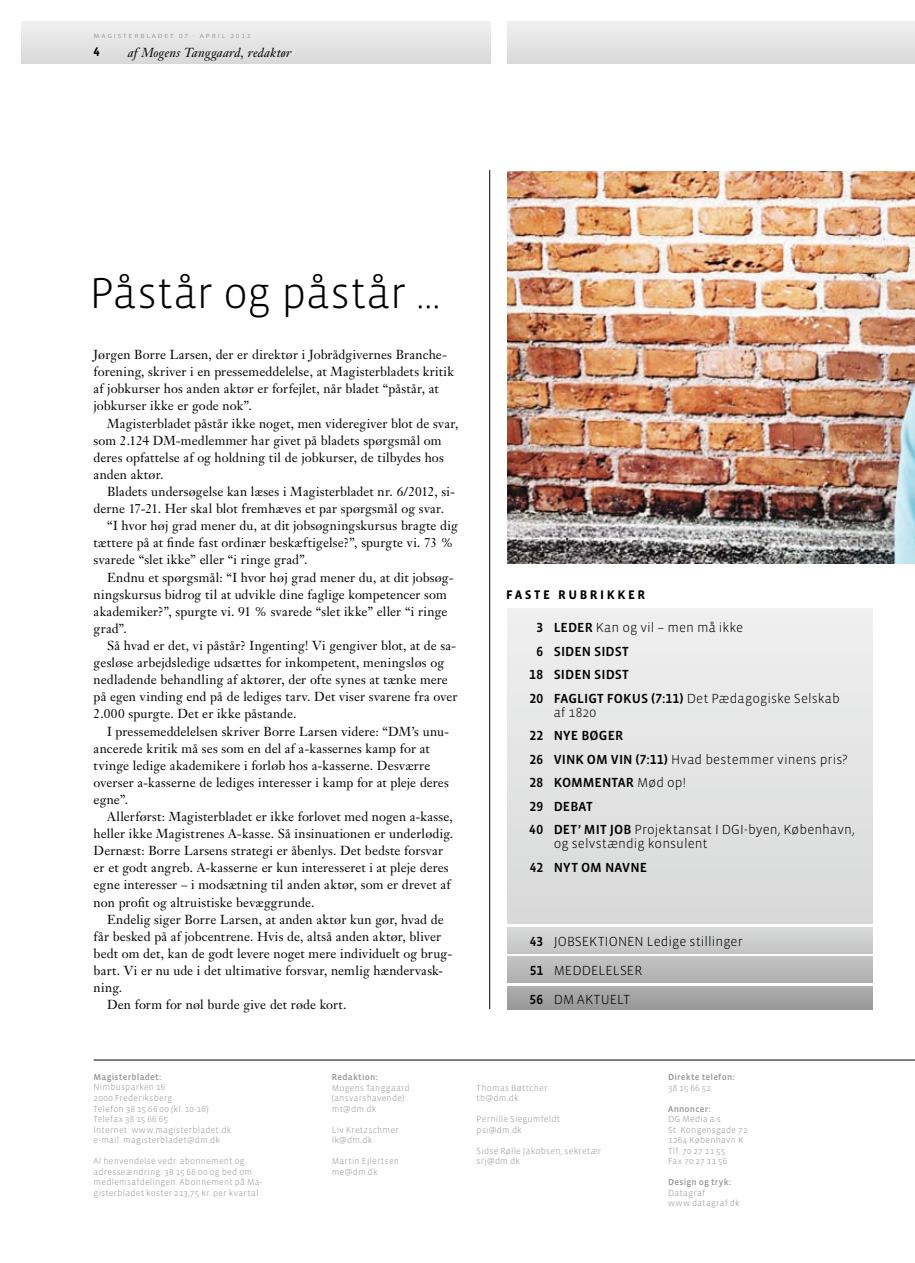
<style>
.page{position:relative;width:915px;height:1263px;background:#fff}
.page>*{position:absolute;margin:0;border:0;box-sizing:border-box;transform-origin:0 0}
.t1{font:300 44.25px "Vista Sans OT";letter-spacing:-.01em;color:#000}
.t2{font:300 13.5px/23.5px "Vista Sans OT";letter-spacing:.005em;color:#000}
.t3{font:500 13.5px "Vista Sans OT";letter-spacing:.005em;color:#000}
.t4{font:12.9px/17.1px "Janson Text";letter-spacing:.01em;color:#000}
.t5{font:italic 12.9px "Janson Text";letter-spacing:.015em;color:#000}
.t6{font:700 12.75px "Vista Sans OT";letter-spacing:.2em;color:#000}
.t7{font:300 9px/10.5px "Vista Sans OT";letter-spacing:.02em;color:#979898}
.t8{font:500 9px "Vista Sans OT";letter-spacing:.025em;color:#979898}
.t9{font:6px "Vista Sans OT";letter-spacing:.25em;color:#979898;scale:1.2 1}
.s1{font-weight:500}
</style>
<div class="page">
<img style="left:507px;top:171px;width:407px;height:393px">
<div style="left:507px;top:21px;width:407px;height:43px;background:#e4e4e4"></div>
<hr style="left:489px;top:170px;width:1px;height:839px;background:#000">
<div style="left:507px;top:927px;width:365px;height:26px;background:#d8d8d8"></div>
<div style="left:21px;top:21px;width:469px;height:43px;background:#e4e4e4"></div>
<hr style="left:94px;top:1060px;width:820px;height:1px;background:#000">
<div style="left:507px;top:608px;width:365px;height:315px;background:#e4e4e4"></div>
<div style="left:507px;top:986px;width:365px;height:23px;background:#a3a3a4"></div>
<div style="left:507px;top:957px;width:365px;height:25px;background:#b9b9ba"></div>
<div style="left:507px;top:928px;width:365px;height:25px;background:#cecece"></div>
<p class="t9" style="left:94px;top:33px;width:132px">MAGISTERBLADET 07 · APRIL 2012</p>
<p class="t6" style="left:94px;top:47px;width:8px">4</p>
<p class="t5" style="left:128px;top:47px;width:165px">af Mogens Tanggaard, redaktør</p>
<h1 class="t1" style="left:89px;top:271px;width:352px">Påstår og påstår …</h1>
<p class="t4" style="left:94px;top:347px;width:362px">Jørgen Borre Larsen, der er direktør i Jobrådgivernes Branche&shy;forening, skriver i en pressemeddelelse, at Magisterbladets kritik af jobkurser hos anden aktør er forfejlet, når bladet “påstår, at jobkurser ikke er gode nok”.</p>
<p class="t4" style="left:94px;top:416px;width:366px;text-indent:14px">Magisterbladet påstår ikke noget, men videregiver blot de svar, som 2.124 DM-medlemmer har givet på bladets spørgsmål om deres opfattelse af og holdning til de jobkurser, de tilbydes hos anden aktør.</p>
<p class="t4" style="left:107px;top:484px;width:349px">Bladets undersøgelse kan læses i Magisterbladet nr. 6/2012, si-</p>
<p class="t4" style="left:94px;top:501px;width:352px">derne 17-21. Her skal blot fremhæves et par spørgsmål og svar.</p>
<p class="t4" style="left:107px;top:518px;width:352px">“I hvor høj grad mener du, at dit jobsøgningskursus bragte dig</p>
<p class="t4" style="left:94px;top:535px;width:361px">tættere på at finde fast ordinær beskæftigelse?”, spurgte vi. 73 %</p>
<p class="t4" style="left:94px;top:553px;width:215px">svarede “slet ikke” eller “i ringe grad”.</p>
<p class="t4" style="left:107px;top:570px;width:348px">Endnu et spørgsmål: “I hvor høj grad mener du, at dit jobsøg-</p>
<p class="t4" style="left:94px;top:587px;width:354px">ningskursus bidrog til at udvikle dine faglige kompetencer som</p>
<p class="t4" style="left:94px;top:604px;width:355px">akademiker?”, spurgte vi. 91 % svarede “slet ikke” eller “i ringe</p>
<p class="t4" style="left:94px;top:621px;width:35px">grad”.</p>
<p class="t4" style="left:107px;top:638px;width:350px">Så hvad er det, vi påstår? Ingenting! Vi gengiver blot, at de sa-</p>
<p class="t4" style="left:94px;top:655px;width:352px">gesløse arbejdsledige udsættes for inkompetent, meningsløs og</p>
<p class="t4" style="left:94px;top:672px;width:355px">nedladende behandling af aktører, der ofte synes at tænke mere</p>
<p class="t4" style="left:94px;top:689px;width:365px">på egen vinding end på de lediges tarv. Det viser svarene fra over</p>
<p class="t4" style="left:94px;top:707px;width:204px">2.000 spurgte. Det er ikke påstande.</p>
<p class="t4" style="left:107px;top:724px;width:343px">I pressemeddelelsen skriver Borre Larsen videre: “DM’s unu-</p>
<p class="t4" style="left:94px;top:741px;width:337px">ancerede kritik må ses som en del af a-kassernes kamp for at</p>
<p class="t4" style="left:94px;top:758px;width:338px">tvinge ledige akademikere i forløb hos a-kasserne. Desværre</p>
<p class="t4" style="left:94px;top:775px;width:357px">overser a-kasserne de lediges interesser i kamp for at pleje deres</p>
<p class="t4" style="left:94px;top:792px;width:36px">egne”.</p>
<p class="t4" style="left:107px;top:809px;width:347px">Allerførst: Magisterbladet er ikke forlovet med nogen a-kasse,</p>
<p class="t4" style="left:94px;top:826px;width:361px">heller ikke Magistrenes A-kasse. Så insinuationen er underlødig.</p>
<p class="t4" style="left:94px;top:843px;width:351px">Dernæst: Borre Larsens strategi er åbenlys. Det bedste forsvar</p>
<p class="t4" style="left:94px;top:860px;width:356px">er et godt angreb. A-kasserne er kun interesseret i at pleje deres</p>
<p class="t4" style="left:94px;top:878px;width:358px">egne interesser – i modsætning til anden aktør, som er drevet af</p>
<p class="t4" style="left:94px;top:895px;width:222px">non profit og altruistiske bevæggrunde.</p>
<p class="t4" style="left:107px;top:912px;width:338px">Endelig siger Borre Larsen, at anden aktør kun gør, hvad de</p>
<p class="t4" style="left:94px;top:929px;width:349px">får besked på af jobcentrene. Hvis de, altså anden aktør, bliver</p>
<p class="t4" style="left:94px;top:946px;width:360px">bedt om det, kan de godt levere noget mere individuelt og brug-</p>
<p class="t4" style="left:94px;top:963px;width:351px">bart. Vi er nu ude i det ultimative forsvar, nemlig hændervask-</p>
<p class="t4" style="left:94px;top:980px;width:30px">ning.</p>
<p class="t4" style="left:107px;top:997px;width:241px">Den form for nøl burde give det røde kort.</p>
<p class="t6" style="left:506px;top:590px;width:141px">FASTE RUBRIKKER</p>
<p class="t2" style="left:536px;top:617px;width:208px"><span class="s1">3 LEDER</span> Kan og vil – men må ikke</p>
<p class="t3" style="left:536px;top:645px;width:94px">6 SIDEN SIDST</p>
<p class="t3" style="left:529px;top:668px;width:101px">18 SIDEN SIDST</p>
<p class="t2" style="left:529px;top:687px;width:312px"><span class="s1">20 FAGLIGT FOKUS (7:11)</span> Det Pædagogiske Selskab</p>
<p class="t2" style="left:553px;top:701px;width:44px">af 1820</p>
<p class="t2" style="left:529px;top:725px;width:327px"><span class="s1">22 NYE BØGER<br>26 VINK OM VIN (7:11)</span> Hvad bestemmer vinens pris?<br><span class="s1">28 KOMMENTAR</span> Mød op!<br><span class="s1">29 DEBAT<br>40 DET’ MIT JOB</span> Projektansat I DGI-byen, København,</p>
<p class="t2" style="left:553px;top:832px;width:155px">og selvstændig konsulent</p>
<p class="t3" style="left:529px;top:861px;width:119px">42 NYT OM NAVNE</p>
<p class="t2" style="left:529px;top:927px;width:215px;line-height:29px"><span class="s1">43</span> JOBSEKTIONEN Ledige stillinger<br><span class="s1">51</span> MEDDELELSER<br><span class="s1">56</span> DM AKTUELT</p>
<p class="t8" style="left:94px;top:1072px;width:69px">Magisterbladet:</p>
<p class="t7" style="left:94px;top:1082px;width:139px">Nimbusparken 16<br>2000 Frederiksberg<br>Telefon 38 15 66 00 (kl. 10-16)<br>Telefax 38 15 66 65<br>Internet: www.magisterbladet.dk e-mail: magisterbladet@dm.dk</p>
<p class="t7" style="left:94px;top:1156px;width:170px">Al henvendelse vedr. abonnement og adresse ændring: 38 15 66 00 og bed om medlems afdelingen. Abonnement på Ma&shy;gisterbladet koster 213,75 kr. per kvartal.</p>
<p class="t8" style="left:332px;top:1072px;width:47px">Redaktion:</p>
<p class="t7" style="left:332px;top:1082px;width:80px">Mogens Tanggaard (ansvars havende) mt@dm.dk</p>
<p class="t7" style="left:332px;top:1124px;width:68px">Liv Kretzschmer lk@dm.dk</p>
<p class="t7" style="left:332px;top:1156px;width:69px">Martin Ejlertsen me@dm.dk</p>
<p class="t7" style="left:476px;top:1082px;width:72px">Thomas Bøttcher tb@dm.dk</p>
<p class="t7" style="left:476px;top:1114px;width:85px">Pernille Siegumfeldt psi@dm.dk</p>
<p class="t7" style="left:476px;top:1145px;width:126px">Sidse Rølle Jakobsen, sekretær srj@dm.dk</p>
<p class="t8" style="left:668px;top:1072px;width:68px">Direkte telefon:</p>
<p class="t7" style="left:668px;top:1082px;width:44px">38 15 66 52</p>
<p class="t8" style="left:668px;top:1104px;width:44px">Annoncer:</p>
<p class="t7" style="left:668px;top:1114px;width:81px">DG Media a·s<br>St. Kongensgade 72<br>1264 København K<br>Tlf. 70 27 11 55<br>Fax 70 27 11 56</p>
<p class="t8" style="left:668px;top:1177px;width:64px">Design og tryk:</p>
<p class="t7" style="left:668px;top:1187px;width:73px">Datagraf www.datagraf.dk</p>
</div>
